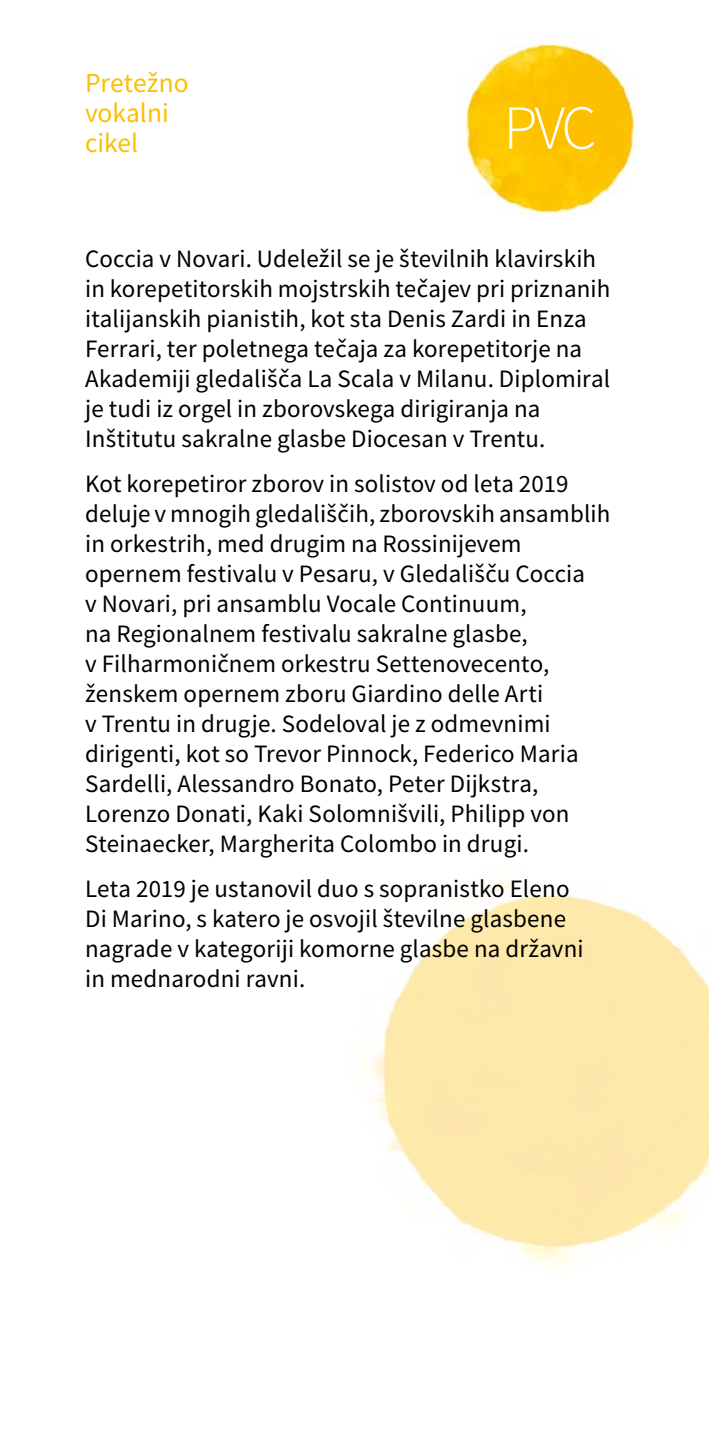
<style>
.page{position:relative;width:709px;height:1446px;background:#fff}
.page>*{position:absolute;margin:0;border:0;box-sizing:border-box;transform-origin:0 0}
.t1{font:62.5px "Source Sans Variable";color:#fff}
.t2{font:27.5px/30px "Source Sans Variable";color:#fcbf00}
.t3{font:25px/30px "Source Sans Variable";letter-spacing:.005em;color:#000}
</style>
<div class="page">
<img style="left:458px;top:43px;width:178px;height:171px">
<img style="left:359px;top:879px;width:350px;height:387px">
<p class="t2" style="left:85px;top:68px;width:105px">Pretežno vokalni cikel</p>
<h1 class="t1" style="left:503px;top:90px;width:95px">PVC</h1>
<p class="t3" style="left:85px;top:244px;width:527px">Coccia v Novari. Udeležil se je številnih klavirskih in korepetitorskih mojstrskih tečajev pri priznanih italijanskih pianistih, kot sta Denis Zardi in Enza Ferrari, ter poletnega tečaja za korepetitorje na Akademiji gledališča La Scala v Milanu. Diplomiral je tudi iz orgel in zborovskega dirigiranja na Inštitutu sakralne glasbe Diocesan v Trentu.</p>
<p class="t3" style="left:85px;top:469px;width:527px">Kot korepetiror zborov in solistov od leta 2019 deluje v mnogih gledališčih, zborovskih ansamblih in orkestrih, med drugim na Rossinijevem opernem festivalu v Pesaru, v Gledališču Coccia<br>v Novari, pri ansamblu Vocale Continuum,<br>na Regionalnem festivalu sakralne glasbe,<br>v Filharmoničnem orkestru Settenovecento, ženskem opernem zboru Giardino delle Arti<br>v Trentu in drugje. Sodeloval je z odmevnimi dirigenti, kot so Trevor Pinnock, Federico Maria Sardelli, Alessandro Bonato, Peter Dijkstra, Lorenzo Donati, Kaki Solomnišvili, Philipp von Steinaecker, Margherita Colombo in drugi.</p>
<p class="t3" style="left:85px;top:874px;width:500px">Leta 2019 je ustanovil duo s sopranistko Eleno Di Marino, s katero je osvojil številne glasbene nagrade v kategoriji komorne glasbe na državni in mednarodni ravni.</p>
</div>
